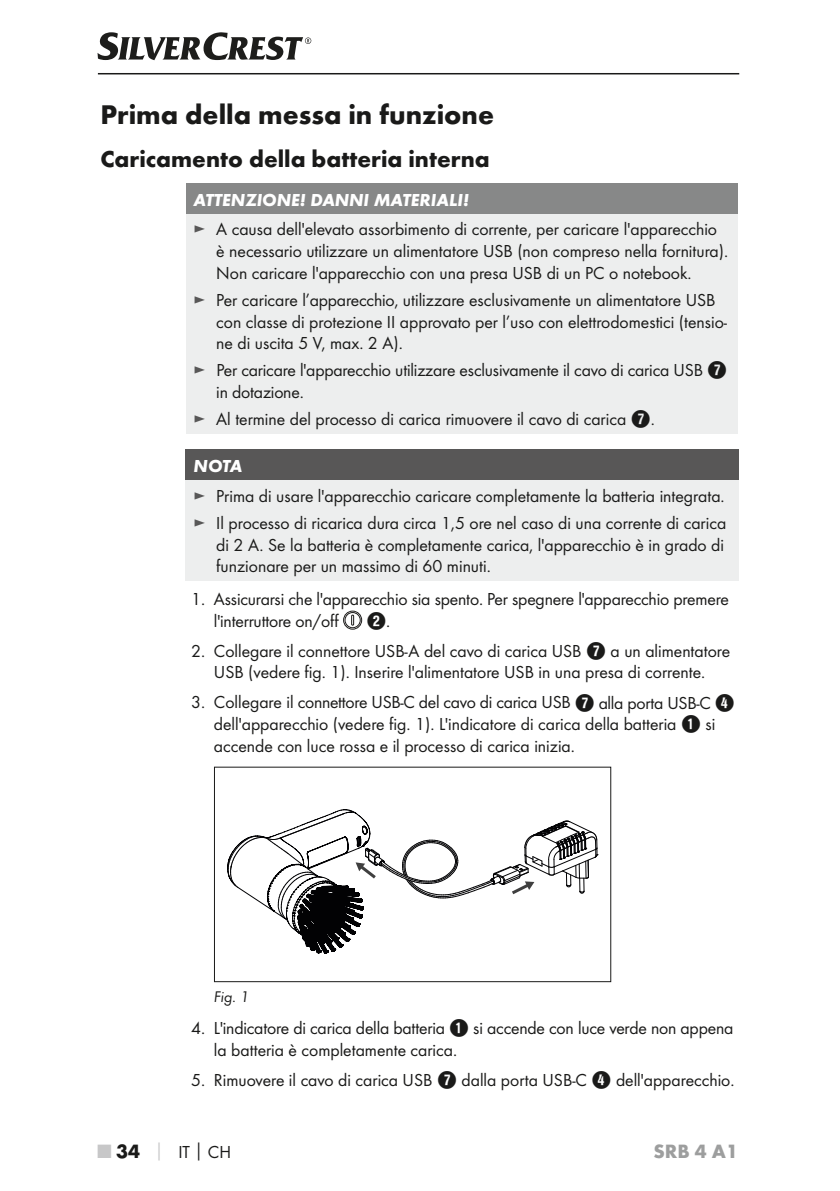
<style>
.page{position:relative;width:840px;height:1191px;background:#fff}
.page>*{position:absolute;margin:0;border:0;box-sizing:border-box;transform-origin:0 0}
.t1{font:700 28px "Futura";color:#1a1a19}
.t2{font:700 24px "Futura";color:#1a1a19}
.t3{font:700 20px "Futura";color:#9d9e9e}
.t4{font:20px "Hako PI Nummern";color:#1a1a19}
.t5{font:18px/21.6px "Futura Boo";color:#1a1a19}
.t6{font:italic 700 18px "Futura";color:#fff}
.t7{font:16px "Futura Boo Obl";color:#1a1a19}
.s1{color:#585757}
.s2{font-family:"Hako PI Nummern";font-size:20px}
.s3{font-family:"Futura Boo";font-size:18px}
.s4{font-family:"Futura";font-weight:700;font-size:20px;color:#c7c7c8}
.s5{font-family:"Futura";font-weight:700;font-size:20px}
.s6{font-family:"Futura";font-weight:700;color:#c7c7c8}
.s7{font-family:"Futura";font-weight:700}
</style>
<div class="page">
<hr style="left:98px;top:73px;width:640px;height:1px;background:#1a1a19">
<svg style="left:97px;top:32px;width:214px;height:28px"></svg>
<div style="left:185px;top:184px;width:552px;height:30px;background:#878888"></div>
<div style="left:185px;top:214px;width:552px;height:219px;background:#edeeee"></div>
<div style="left:185px;top:450px;width:553px;height:30px;background:#585757"></div>
<div style="left:185px;top:480px;width:553px;height:100px;background:#edeeee"></div>
<div style="left:343px;top:611px;width:19px;height:18px;border:1px solid #1b1a19;border-radius:50%"></div>
<div style="left:344px;top:612px;width:16px;height:16px;border:1px solid #1b1a19;border-radius:50%"></div>
<svg style="left:351px;top:615px;width:3px;height:10px"></svg>
<svg style="left:227px;top:809px;width:370px;height:144px"></svg>
<div style="left:214px;top:766px;width:397px;height:216px;border:1px solid #1a1a19"></div>
<h1 class="t1" style="left:100px;top:103px;width:395px">Prima della messa in funzione</h1>
<h2 class="t2" style="left:100px;top:149px;width:390px">Caricamento della batteria interna</h2>
<p class="t6" style="left:193px;top:194px;width:277px">ATTENZIONE! DANNI MATERIALI!</p>
<p class="t5" style="left:216px;top:219px;width:513px;text-indent:-23px"><span class="s1">►</span> A causa dell'elevato assorbimento di corrente, per caricare l'apparecchio è necessario utilizzare un alimentatore USB (non compreso nella fornitura).<br>Non caricare l'apparecchio con una presa USB di un PC o notebook.</p>
<p class="t5" style="left:216px;top:290px;width:512px;text-indent:-23px"><span class="s1">►</span> Per caricare l’apparecchio, utilizzare esclusivamente un alimentatore USB con classe di protezione II approvato per l’uso con elettrodomestici (tensio&shy;ne di uscita 5 V, max. 2 A).</p>
<p class="t5" style="left:216px;top:360px;width:512px;text-indent:-23px"><span class="s1">►</span> Per caricare l'apparecchio utilizzare esclusivamente il cavo di carica USB <span class="s2">7 </span>in dotazione.</p>
<p class="t5" style="left:193px;top:409px;width:462px"><span class="s1">►</span> Al termine del processo di carica rimuovere il cavo di carica <span class="s2">7</span>.</p>
<p class="t6" style="left:193px;top:460px;width:50px">NOTA</p>
<p class="t5" style="left:193px;top:483px;width:534px;line-height:27.2px"><span class="s1">►</span> Prima di usare l'apparecchio caricare completamente la batteria integrata. <span class="s1">►</span> Il processo di ricarica dura circa 1,5 ore nel caso di una corrente di carica</p>
<p class="t5" style="left:216px;top:534px;width:509px">di 2 A. Se la batteria è completamente carica, l'apparecchio è in grado di funzionare per un massimo di 60 minuti.</p>
<p class="t5" style="left:214px;top:589px;width:516px;text-indent:-23px">1. Assicurarsi che l'apparecchio sia spento. Per spegnere l'apparecchio premere l'interruttore on/off</p>
<p class="t4" style="left:366px;top:611px;width:25px">2<span class="s3">.</span></p>
<p class="t5" style="left:191px;top:641px;width:540px;text-align:center">2. Collegare il connettore USB-A del cavo di carica USB <span class="s2">7</span> a un alimentatore<br>USB (vedere fig. 1). Inserire l'alimentatore USB in una presa di corrente.</p>
<p class="t5" style="left:214px;top:692px;width:522px;text-indent:-23px">3. Collegare il connettore USB-C del cavo di carica USB <span class="s2">7</span> alla porta USB-C <span class="s2">4 </span>dell'apparecchio (vedere fig. 1). L'indicatore di carica della batteria <span class="s2">1</span> si accende con luce rossa e il processo di carica inizia.</p>
<p class="t7" style="left:214px;top:987px;width:37px">Fig. 1</p>
<p class="t5" style="left:214px;top:1018px;width:521px;text-indent:-23px">4. L'indicatore di carica della batteria <span class="s2">1</span> si accende con luce verde non appena la batteria è completamente carica.</p>
<p class="t5" style="left:191px;top:1069px;width:544px">5. Rimuovere il cavo di carica USB <span class="s2">7</span> dalla porta USB-C <span class="s2">4</span> dell'apparecchio.</p>
<p class="t5" style="left:98px;top:1142px;width:135px"><span class="s4">■</span> <span class="s5">34</span> <span class="s6">│</span> IT<span class="s7">│</span>CH</p>
<p class="t3" style="left:653px;top:1143px;width:86px">SRB 4 A1</p>
</div>
